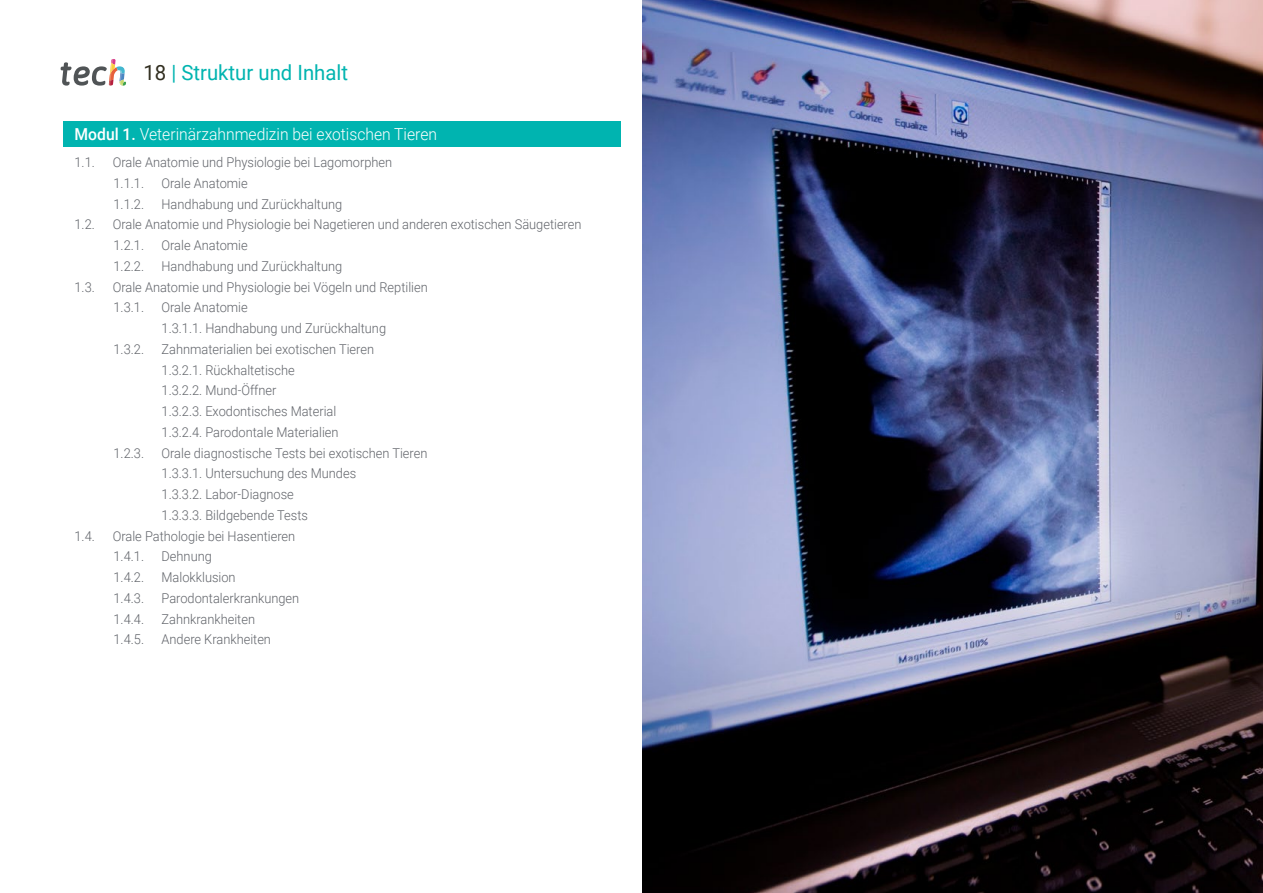
<style>
.page{position:relative;width:1263px;height:893px;background:#fff}
.page>*{position:absolute;margin:0;border:0;box-sizing:border-box;transform-origin:0 0}
.t1{font:21px "Roboto";color:#00b4b0}
.t2{font:300 16.5px "Roboto";color:#fff;scale:.95 1}
.t3{font:300 13.5px/20.7px "Roboto";color:#61646a;scale:.95 1}
.s1{color:#312e20}
.s2{font-weight:500}
</style>
<div class="page">
<div style="left:63px;top:121px;width:558px;height:25px;background:#00b4b0"></div>
<img style="left:642px;top:0;width:621px;height:893px">
<svg style="left:61px;top:59px;width:65px;height:27px"></svg>
<h1 class="t1" style="left:144px;top:57px;width:206px"><span class="s1">18</span> | Struktur und Inhalt</h1>
<p class="t2" style="left:75px;top:123px;width:383px"><span class="s2">Modul 1.</span> Veterinärzahnmedizin bei exotischen Tieren</p>
<p class="t3" style="left:75px;top:151px;width:23px">1.1.</p>
<p class="t3" style="left:113px;top:151px;width:296px">Orale Anatomie und Physiologie bei Lagomorphen<br>1.1.1.</p>
<p class="t3" style="left:162px;top:172px;width:92px">Orale Anatomie</p>
<p class="t3" style="left:114px;top:193px;width:34px">1.1.2.</p>
<p class="t3" style="left:162px;top:193px;width:192px">Handhabung und Zurückhaltung</p>
<p class="t3" style="left:75px;top:214px;width:23px">1.2.</p>
<p class="t3" style="left:113px;top:214px;width:495px">Orale Anatomie und Physiologie bei Nagetieren und anderen exotischen Säugetieren<br>1.2.1.</p>
<p class="t3" style="left:162px;top:234px;width:92px">Orale Anatomie</p>
<p class="t3" style="left:114px;top:255px;width:34px">1.2.2.</p>
<p class="t3" style="left:162px;top:255px;width:192px">Handhabung und Zurückhaltung</p>
<p class="t3" style="left:75px;top:276px;width:23px">1.3.</p>
<p class="t3" style="left:113px;top:276px;width:333px">Orale Anatomie und Physiologie bei Vögeln und Reptilien<br>1.3.1.</p>
<p class="t3" style="left:162px;top:297px;width:238px">Orale Anatomie<br>1.3.1.1. Handhabung und Zurückhaltung</p>
<p class="t3" style="left:114px;top:338px;width:34px">1.3.2.</p>
<p class="t3" style="left:162px;top:338px;width:225px">Zahnmaterialien bei exotischen Tieren<br>1.3.2.1. Rückhaltetische<br>1.3.2.2. Mund-Öffner<br>1.3.2.3. Exodontisches Material<br>1.3.2.4. Parodontale Materialien</p>
<p class="t3" style="left:114px;top:442px;width:34px">1.2.3.</p>
<p class="t3" style="left:162px;top:442px;width:281px">Orale diagnostische Tests bei exotischen Tieren 1.3.3.1. Untersuchung des Mundes<br>1.3.3.2. Labor-Diagnose<br>1.3.3.3. Bildgebende Tests</p>
<p class="t3" style="left:75px;top:525px;width:23px">1.4.</p>
<p class="t3" style="left:113px;top:525px;width:194px">Orale Pathologie bei Hasentieren<br>1.4.1.</p>
<p class="t3" style="left:162px;top:546px;width:54px">Dehnung</p>
<p class="t3" style="left:114px;top:566px;width:34px">1.4.2.</p>
<p class="t3" style="left:162px;top:566px;width:79px">Malokklusion</p>
<p class="t3" style="left:114px;top:587px;width:34px">1.4.3.</p>
<p class="t3" style="left:162px;top:587px;width:146px">Parodontalerkrankungen</p>
<p class="t3" style="left:114px;top:608px;width:34px">1.4.4.</p>
<p class="t3" style="left:162px;top:608px;width:100px">Zahnkrankheiten</p>
<p class="t3" style="left:114px;top:629px;width:34px">1.4.5.</p>
<p class="t3" style="left:162px;top:629px;width:117px">Andere Krankheiten</p>
</div>
